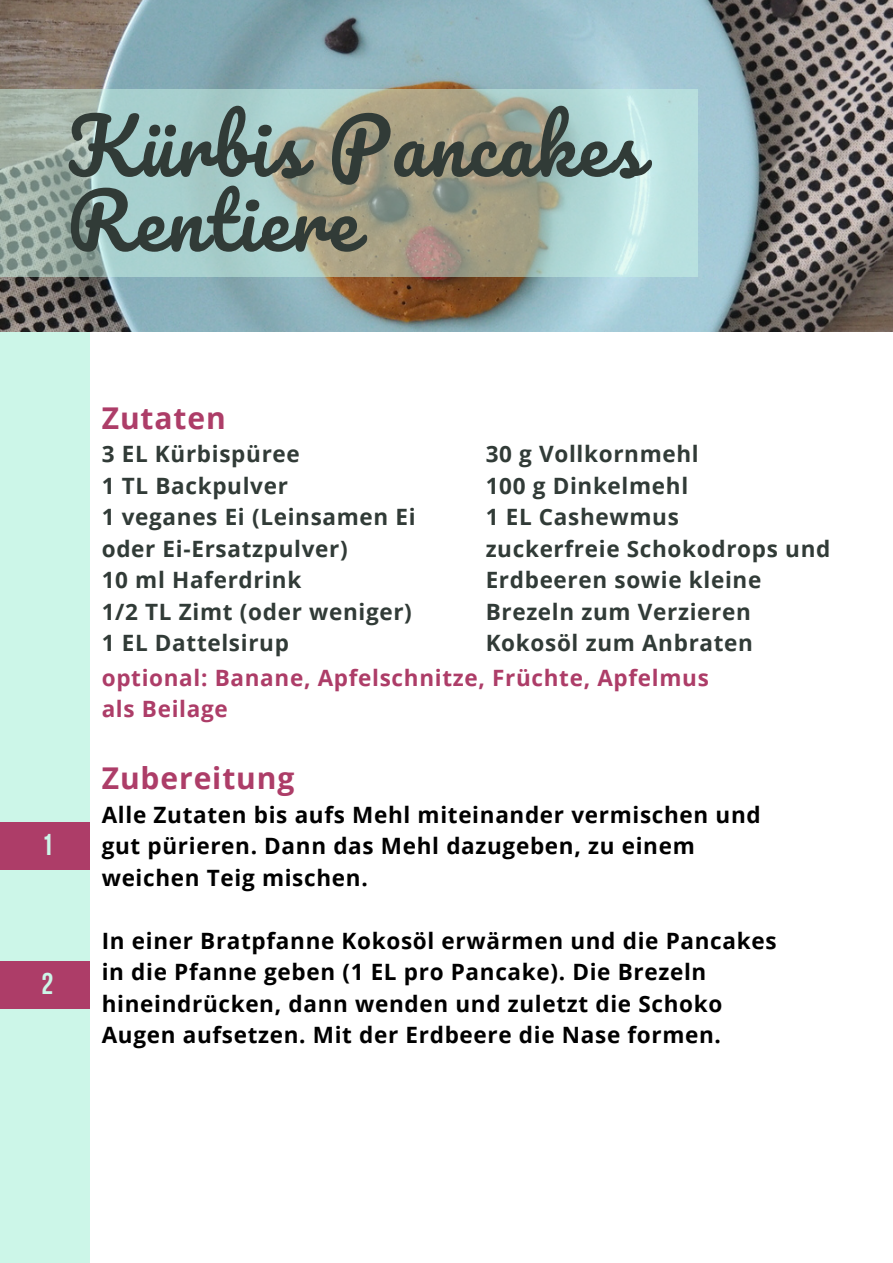
<style>
.page{position:relative;width:893px;height:1263px;background:#fff}
.page>*{position:absolute;margin:0;border:0;box-sizing:border-box;transform-origin:0 0}
.t1{font:75.3px/74.8px "Pacifico";letter-spacing:.03em;color:#313b37}
.t2{font:700 30px "Open Sans";letter-spacing:.03em;color:#ad3d68}
.t3{font:700 30px "Bebas Neue";color:#ccf6e8}
.t4{font:700 22.5px/31.5px "Open Sans";letter-spacing:.03em;color:#000}
.t5{font:700 22.5px "Open Sans";letter-spacing:.03em;color:#313b37}
.t6{font:700 22.5px "Open Sans";letter-spacing:.03em;color:#ad3d68}
</style>
<div class="page">
<div style="left:0;top:89px;width:89px;height:1174px;background:#ccf6e8"></div>
<img style="left:0;top:0;width:893px;height:332px">
<div style="left:0;top:822px;width:89px;height:48px;background:#ad3d68"></div>
<div style="left:0;top:961px;width:89px;height:48px;background:#ad3d68"></div>
<svg style="left:0;top:89px;width:697px;height:187px;background:#a8bcb1"></svg>
<p class="t1" style="left:67px;top:113px;width:577px">Kürbis Pancakes<br>Rentiere</p>
<p class="t3" style="left:42px;top:832px;width:13px">1</p>
<p class="t3" style="left:42px;top:971px;width:13px">2</p>
<p class="t2" style="left:102px;top:396px;width:126px">Zutaten</p>
<p class="t5" style="left:102px;top:438px;width:200px">3 EL Kürbispüree</p>
<p class="t5" style="left:102px;top:470px;width:188px">1 TL Backpulver</p>
<p class="t5" style="left:102px;top:501px;width:315px">1 veganes Ei (Leinsamen Ei</p>
<p class="t5" style="left:102px;top:533px;width:247px">oder Ei-Ersatzpulver)</p>
<p class="t5" style="left:102px;top:564px;width:201px">10 ml Haferdrink</p>
<p class="t5" style="left:102px;top:596px;width:312px">1/2 TL Zimt (oder weniger)</p>
<p class="t5" style="left:102px;top:627px;width:189px">1 EL Dattelsirup</p>
<p class="t5" style="left:486px;top:438px;width:215px">30 g Vollkornmehl</p>
<p class="t5" style="left:486px;top:470px;width:204px">100 g Dinkelmehl</p>
<p class="t5" style="left:486px;top:501px;width:195px">1 EL Cashewmus</p>
<p class="t5" style="left:486px;top:533px;width:346px">zuckerfreie Schokodrops und</p>
<p class="t5" style="left:486px;top:564px;width:277px">Erdbeeren sowie kleine</p>
<p class="t5" style="left:486px;top:596px;width:267px">Brezeln zum Verzieren</p>
<p class="t5" style="left:486px;top:627px;width:269px">Kokosöl zum Anbraten</p>
<p class="t6" style="left:102px;top:662px;width:608px">optional: Banane, Apfelschnitze, Früchte, Apfelmus</p>
<p class="t6" style="left:102px;top:693px;width:127px">als Beilage</p>
<p class="t2" style="left:102px;top:757px;width:194px">Zubereitung</p>
<p class="t4" style="left:102px;top:798px;width:660px">Alle Zutaten bis aufs Mehl miteinander vermischen und gut pürieren. Dann das Mehl dazugeben, zu einem weichen Teig mischen.</p>
<p class="t4" style="left:102px;top:924px;width:676px">In einer Bratpfanne Kokosöl erwärmen und die Pancakes in die Pfanne geben (1 EL pro Pancake). Die Brezeln hineindrücken, dann wenden und zuletzt die Schoko Augen aufsetzen. Mit der Erdbeere die Nase formen.</p>
</div>
